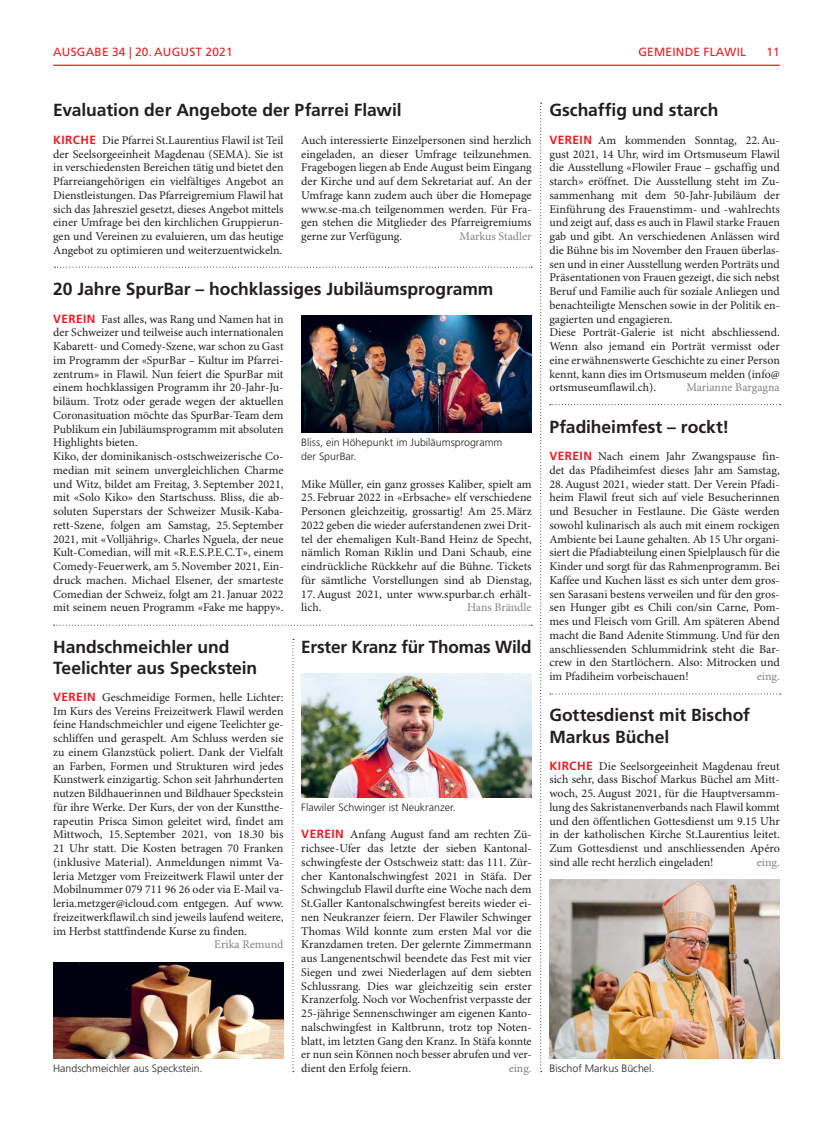
<style>
.page{position:relative;width:833px;height:1134px;background:#fff}
.page>*{position:absolute;margin:0;border:0;box-sizing:border-box;transform-origin:0 0}
.t1{font:700 17.5px/21.2px "Frutiger LT Std";color:#231f20}
.t2{font:11.88px/13.8px "Minion Pro";color:#231f20;text-align:justify}
.t3{font:11.88px "Minion Pro";color:#808285}
.t4{font:11.88px "Frutiger LT Std";letter-spacing:.02em;color:#ed1c24}
.t5{font:300 10.62px/13.8px "Frutiger LT Std";color:#231f20}
.s1{font-family:"Frutiger LT Std";font-weight:700;color:#ed1c24}
</style>
<div class="page">
<hr style="left:53px;top:65px;width:727px;height:1px;background:#ed1c24">
<svg style="left:540px;top:103px;width:1px;height:969px"></svg>
<svg style="left:292px;top:639px;width:2px;height:433px"></svg>
<svg style="left:54px;top:625px;width:478px;height:1px"></svg>
<svg style="left:550px;top:404px;width:230px;height:1px"></svg>
<svg style="left:550px;top:693px;width:230px;height:1px"></svg>
<svg style="left:54px;top:267px;width:478px;height:1px"></svg>
<img style="left:549px;top:879px;width:231px;height:179px">
<img style="left:53px;top:962px;width:230px;height:96px">
<img style="left:301px;top:316px;width:230px;height:117px">
<img style="left:301px;top:673px;width:230px;height:124px">
<p class="t4" style="left:53px;top:46px;width:181px">AUSGABE 34 | 20. AUGUST 2021</p>
<p class="t4" style="left:638px;top:46px;width:109px">GEMEINDE FLAWIL</p>
<p class="t4" style="left:766px;top:46px;width:15px">11</p>
<h1 class="t1" style="left:53px;top:101px;width:350px">Evaluation der Angebote der Pfarrei Flawil</h1>
<p class="t2" style="left:53px;top:134px;width:232px"><span class="s1">KIRCHE</span> Die Pfarrei St.Laurentius Flawil ist Teil der Seelsorgeeinheit Magdenau (SEMA). Sie ist in verschiedensten Bereichen tätig und bietet den Pfarreiangehörigen ein vielfältiges Angebot an Dienstleistungen. Das Pfarreigremium Flawil hat sich das Jahresziel gesetzt, dieses Angebot mittels einer Umfrage bei den kirchlichen Gruppierun&shy;gen und Vereinen zu evaluieren, um das heutige Angebot zu optimieren und weiterzuentwickeln.</p>
<p class="t2" style="left:301px;top:134px;width:232px">Auch interessierte Einzelpersonen sind herzlich eingeladen, an dieser Umfrage teilzunehmen.<br>Fragebogen liegen ab Ende August beim Eingang der Kirche und auf dem Sekretariat auf. An der Umfrage kann zudem auch über die Homepage www.se-ma.ch teilgenommen werden. Für Fra&shy;gen stehen die Mitglieder des Pfarreigremiums gerne zur Verfügung.</p>
<h1 class="t1" style="left:549px;top:101px;width:170px">Gschaffig und starch</h1>
<p class="t2" style="left:549px;top:134px;width:232px;text-align:left"><span class="s1">VEREIN</span> Am kommenden Sonntag, 22. Au&shy;gust 2021, 14 Uhr, wird im Ortsmuseum Flawil die Ausstellung «Flowiler Fraue – gschaffig und starch» eröffnet. Die Ausstellung steht im Zu&shy;sammenhang mit dem 50-Jahr-Jubiläum der Einführung des Frauenstimm- und -wahlrechts und zeigt auf, dass es auch in Flawil starke Frauen gab und gibt. An verschiedenen Anlässen wird die Bühne bis im November den Frauen überlas&shy;sen und in einer Ausstellung werden Porträts und Präsentationen von Frauen gezeigt, die sich nebst Beruf und Familie auch für soziale Anliegen und benachteiligte Menschen sowie in der Politik en&shy;gagierten und engagieren.<br>Diese Porträt-Galerie ist nicht abschliessend.<br>Wenn also jemand ein Porträt vermisst oder eine erwähnenswerte Geschichte zu einer Person kennt, kann dies im Ortsmuseum melden (info@ ortsmuseumflawil.ch).</p>
<p class="t3" style="left:459px;top:232px;width:74px">Markus Stadler</p>
<h1 class="t1" style="left:53px;top:279px;width:442px">20 Jahre SpurBar – hochklassiges Jubiläumsprogramm</h1>
<p class="t2" style="left:53px;top:313px;width:232px;text-align:left"><span class="s1">VEREIN</span> Fast alles, was Rang und Namen hat in der Schweizer und teilweise auch internationalen Kabarett- und Comedy-Szene, war schon zu Gast im Programm der «SpurBar – Kultur im Pfarrei&shy;zentrum» in Flawil. Nun feiert die SpurBar mit einem hochklassigen Programm ihr 20-Jahr-Ju&shy;biläum. Trotz oder gerade wegen der aktuellen Coronasituation möchte das SpurBar-Team dem Publikum ein Jubiläumsprogramm mit absoluten Highlights bieten.<br>Kiko, der dominikanisch-ostschweizerische Co&shy;median mit seinem unvergleichlichen Charme und Witz, bildet am Freitag, 3. September 2021, mit «Solo Kiko» den Startschuss. Bliss, die ab&shy;soluten Superstars der Schweizer Musik-Kaba&shy;rett-Szene, folgen am Samstag, 25. September 2021, mit «Volljährig». Charles Nguela, der neue Kult-Comedian, will mit «R.E.S.P.E.C.T», einem Comedy-Feuerwerk, am 5. November 2021, Ein&shy;druck machen. Michael Elsener, der smarteste Comedian der Schweiz, folgt am 21. Januar 2022 mit seinem neuen Programm «Fake me happy».</p>
<p class="t3" style="left:686px;top:383px;width:95px">Marianne Bargagna</p>
<h1 class="t1" style="left:549px;top:417px;width:181px">Pfadiheimfest – rockt!</h1>
<p class="t2" style="left:549px;top:450px;width:232px"><span class="s1">VEREIN</span> Nach einem Jahr Zwangspause fin&shy;det das Pfadiheimfest dieses Jahr am Samstag,</p>
<p class="t2" style="left:549px;top:478px;width:232px">28. August 2021, wieder statt. Der Verein Pfadi&shy;heim Flawil freut sich auf viele Besucherinnen und Besucher in Festlaune. Die Gäste werden sowohl kulinarisch als auch mit einem rockigen Ambiente bei Laune gehalten. Ab 15 Uhr organi&shy;siert die Pfadiabteilung einen Spielplausch für die Kinder und sorgt für das Rahmenprogramm. Bei Kaffee und Kuchen lässt es sich unter dem gros&shy;sen Sarasani bestens verweilen und für den gros&shy;sen Hunger gibt es Chili con/sin Carne, Pom&shy;mes und Fleisch vom Grill. Am späteren Abend macht die Band Adenite Stimmung. Und für den anschliessenden Schlummidrink steht die Bar&shy;crew in den Startlöchern. Also: Mitrocken und im Pfadiheim vorbeischauen!</p>
<p class="t5" style="left:301px;top:436px;width:203px">Bliss, ein Höhepunkt im Jubiläumsprogramm der SpurBar.</p>
<p class="t2" style="left:301px;top:478px;width:232px">Mike Müller, ein ganz grosses Kaliber, spielt am</p>
<p class="t2" style="left:301px;top:492px;width:232px">25. Februar 2022 in «Erbsache» elf verschiedene Personen gleichzeitig, grossartig! Am 25. März 2022 geben die wieder auferstandenen zwei Drit&shy;tel der ehemaligen Kult-Band Heinz de Specht, nämlich Roman Riklin und Dani Schaub, eine eindrückliche Rückkehr auf die Bühne. Tickets für sämtliche Vorstellungen sind ab Dienstag,</p>
<p class="t2" style="left:301px;top:588px;width:232px">17. August 2021, unter www.spurbar.ch erhält&shy;lich.</p>
<p class="t3" style="left:467px;top:603px;width:66px">Hans Brändle</p>
<h1 class="t1" style="left:301px;top:637px;width:232px">Erster Kranz für Thomas Wild</h1>
<h1 class="t1" style="left:53px;top:637px;width:206px">Handschmeichler und<br>Teelichter aus Speckstein</h1>
<p class="t2" style="left:53px;top:691px;width:232px"><span class="s1">VEREIN</span> Geschmeidige Formen, helle Lichter:<br>Im Kurs des Vereins Freizeitwerk Flawil werden feine Handschmeichler und eigene Teelichter ge&shy;schliffen und geraspelt. Am Schluss werden sie zu einem Glanzstück poliert. Dank der Vielfalt an Farben, Formen und Strukturen wird jedes Kunstwerk einzigartig. Schon seit Jahrhunderten nutzen Bildhauerinnen und Bildhauer Speckstein für ihre Werke. Der Kurs, der von der Kunstthe&shy;rapeutin Prisca Simon geleitet wird, findet am Mittwoch, 15. September 2021, von 18.30 bis 21 Uhr statt. Die Kosten betragen 70 Franken (inklusive Material). Anmeldungen nimmt Va&shy;leria Metzger vom Freizeitwerk Flawil unter der Mobilnummer 079 711 96 26 oder via E-Mail va&shy;leria.metzger@icloud.com entgegen. Auf www. freizeitwerkflawil.ch sind jeweils laufend weitere, im Herbst stattfindende Kurse zu finden.</p>
<p class="t3" style="left:214px;top:940px;width:71px">Erika Remund</p>
<p class="t3" style="left:757px;top:672px;width:24px">eing.</p>
<h1 class="t1" style="left:549px;top:706px;width:202px">Gottesdienst mit Bischof<br>Markus Büchel</h1>
<p class="t2" style="left:549px;top:760px;width:232px"><span class="s1">KIRCHE</span> Die Seelsorgeeinheit Magdenau freut sich sehr, dass Bischof Markus Büchel am Mitt&shy;woch, 25. August 2021, für die Hauptversamm&shy;lung des Sakristanenverbands nach Flawil kommt und den öffentlichen Gottesdienst um 9.15 Uhr in der katholischen Kirche St.Laurentius leitet.<br>Zum Gottesdienst und anschliessenden Apéro sind alle recht herzlich eingeladen!</p>
<p class="t5" style="left:301px;top:801px;width:156px">Flawiler Schwinger ist Neukranzer.</p>
<p class="t2" style="left:301px;top:829px;width:232px"><span class="s1">VEREIN</span> Anfang August fand am rechten Zü&shy;richsee-Ufer das letzte der sieben Kantonal&shy;schwingfeste der Ostschweiz statt: das 111. Zür&shy;cher Kantonalschwingfest 2021 in Stäfa. Der Schwingclub Flawil durfte eine Woche nach dem St.Galler Kantonalschwingfest bereits wieder ei&shy;nen Neukranzer feiern. Der Flawiler Schwinger Thomas Wild konnte zum ersten Mal vor die Kranzdamen treten. Der gelernte Zimmermann aus Langenentschwil beendete das Fest mit vier Siegen und zwei Niederlagen auf dem siebten Schlussrang. Dies war gleichzeitig sein erster Kranzerfolg. Noch vor Wochenfrist verpasste der 25-jährige Sennenschwinger am eigenen Kanto&shy;nalschwingfest in Kaltbrunn, trotz top Noten&shy;blatt, im letzten Gang den Kranz. In Stäfa konnte er nun sein Können noch besser abrufen und ver&shy;dient den Erfolg feiern.</p>
<p class="t3" style="left:757px;top:857px;width:24px">eing.</p>
<p class="t5" style="left:53px;top:1062px;width:151px">Handschmeichler aus Speckstein.</p>
<p class="t5" style="left:549px;top:1062px;width:107px">Bischof Markus Büchel.</p>
<p class="t3" style="left:509px;top:1064px;width:24px">eing.</p>
</div>
